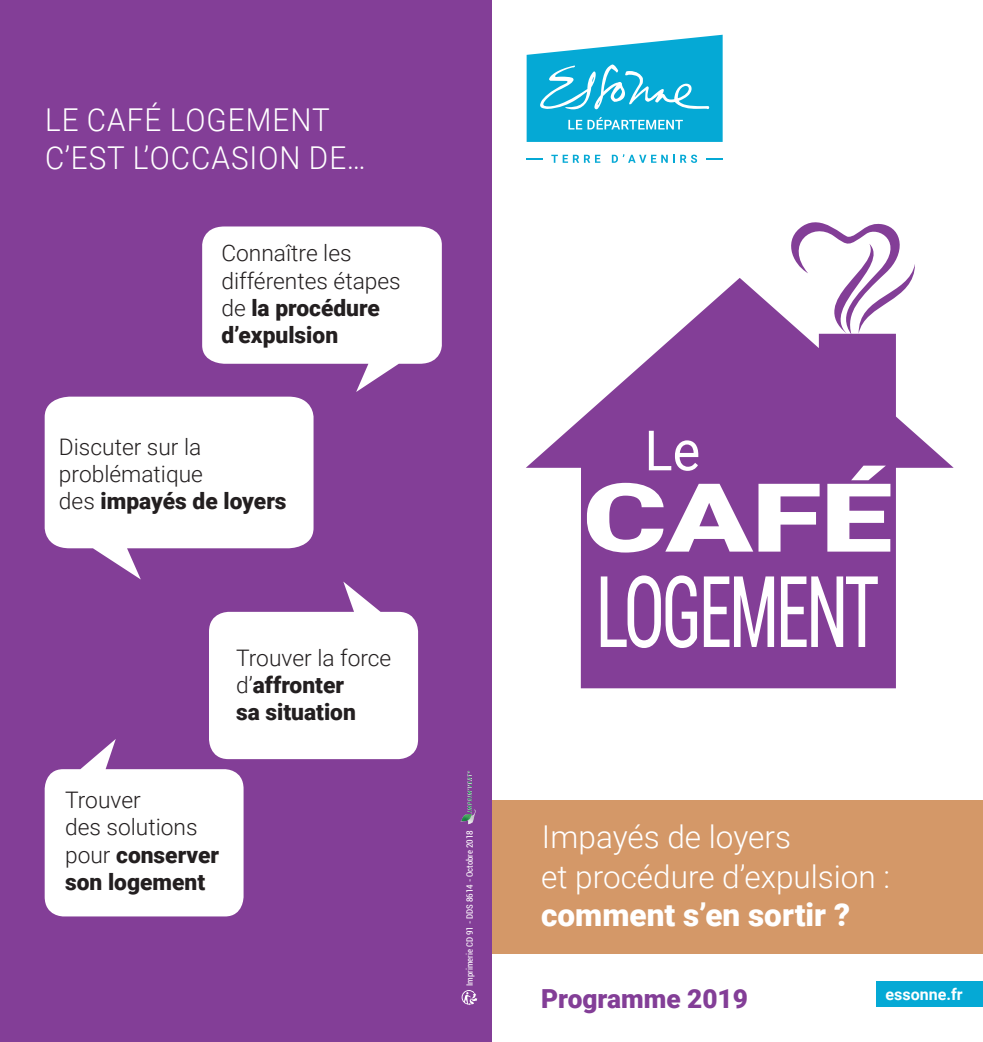
<style>
.page{position:relative;width:983px;height:1042px;background:#fff}
.page>*{position:absolute;margin:0;border:0;box-sizing:border-box;transform-origin:0 0}
.t1{font:condensed 99.23px "Roboto";letter-spacing:-.03em;color:#fff;scale:.67 1}
.t2{font:900 95.38px "Roboto";color:#fff;scale:1.35 1}
.t3{font:55.65px "Roboto";color:#fff;scale:.94 1}
.t4{font:300 31.5px/40.8px "Roboto";color:#fff}
.t5{font:300 31.5px/37.8px "Roboto";letter-spacing:.035em;color:#fff;scale:.94 1}
.t6{font:900 31.5px "Roboto";color:#fff}
.t7{font:900 26.25px "Roboto";color:#833e97}
.t8{font:300 22.75px/27.3px "Roboto";color:#231f20}
.t9{font:900 22.75px/27.3px "Roboto";color:#231f20}
.t10{font:700 16.1px "Roboto";color:#fff}
.t11{font:condensed 8.75px "Roboto";color:#fff}
.s1{font-weight:900}
.s2{font-weight:300}
</style>
<div class="page">
<div style="left:491px;top:801px;width:491px;height:153px;background:#d49868"></div>
<div style="left:0;top:0;width:491px;height:1042px;background:#833e97"></div>
<svg style="left:45px;top:397px;width:268px;height:182px;fill:#fff"></svg>
<svg style="left:45px;top:581px;width:373px;height:335px"></svg>
<svg style="left:202px;top:226px;width:239px;height:166px"></svg>
<svg style="left:526px;top:158px;width:16px;height:1px"></svg>
<svg style="left:706px;top:158px;width:16px;height:1px"></svg>
<svg style="left:551px;top:155px;width:49px;height:8px"></svg>
<svg style="left:611px;top:154px;width:56px;height:9px"></svg>
<svg style="left:680px;top:155px;width:17px;height:8px"></svg>
<svg style="left:526px;top:35px;width:196px;height:107px;background:#33b8dc"></svg>
<div style="left:875px;top:981px;width:107px;height:26px;background:#05a9d5"></div>
<svg style="left:526px;top:278px;width:427px;height:410px;fill:#833e97"></svg>
<svg style="left:782px;top:222px;width:132px;height:113px"></svg>
<img style="left:467px;top:771px;width:9px;height:45px">
<svg style="left:461px;top:990px;width:16px;height:15px"></svg>
<h3 class="t5" style="left:45px;top:100px;width:342px">LE CAFÉ LOGEMENT<br>C’EST L’OCCASION DE…</h3>
<p class="t8" style="left:221px;top:239px;width:181px">Connaître les différentes étapes de <span class="s1">la procédure d’expulsion</span></p>
<p class="t8" style="left:59px;top:432px;width:229px">Discuter sur la problématique<br>des <span class="s1">impayés de loyers</span></p>
<p class="t9" style="left:236px;top:643px;width:157px"><span class="s2">Trouver la force d’</span>affronter<br>sa situation</p>
<p class="t8" style="left:65px;top:785px;width:155px">Trouver<br>des solutions pour <span class="s1">conserver son logement</span></p>
<p class="t11" style="left:463px;top:986px;width:158px;rotate:-90deg">Imprimerie CD 91 - DDS 8614 - Octobre 2018</p>
<h3 class="t3" style="left:644px;top:411px;width:61px">Le</h3>
<h2 class="t2" style="left:582px;top:451px;width:231px">CAFÉ</h2>
<h1 class="t1" style="left:596px;top:543px;width:423px">LOGEMENT</h1>
<h3 class="t4" style="left:541px;top:815px;width:350px">Impayés de loyers<br>et procédure d’expulsion :</h3>
<h3 class="t6" style="left:541px;top:893px;width:310px">comment s’en sortir ?</h3>
<p class="t7" style="left:541px;top:980px;width:208px">Programme 2019</p>
<p class="t10" style="left:885px;top:982px;width:79px">essonne.fr</p>
</div>
